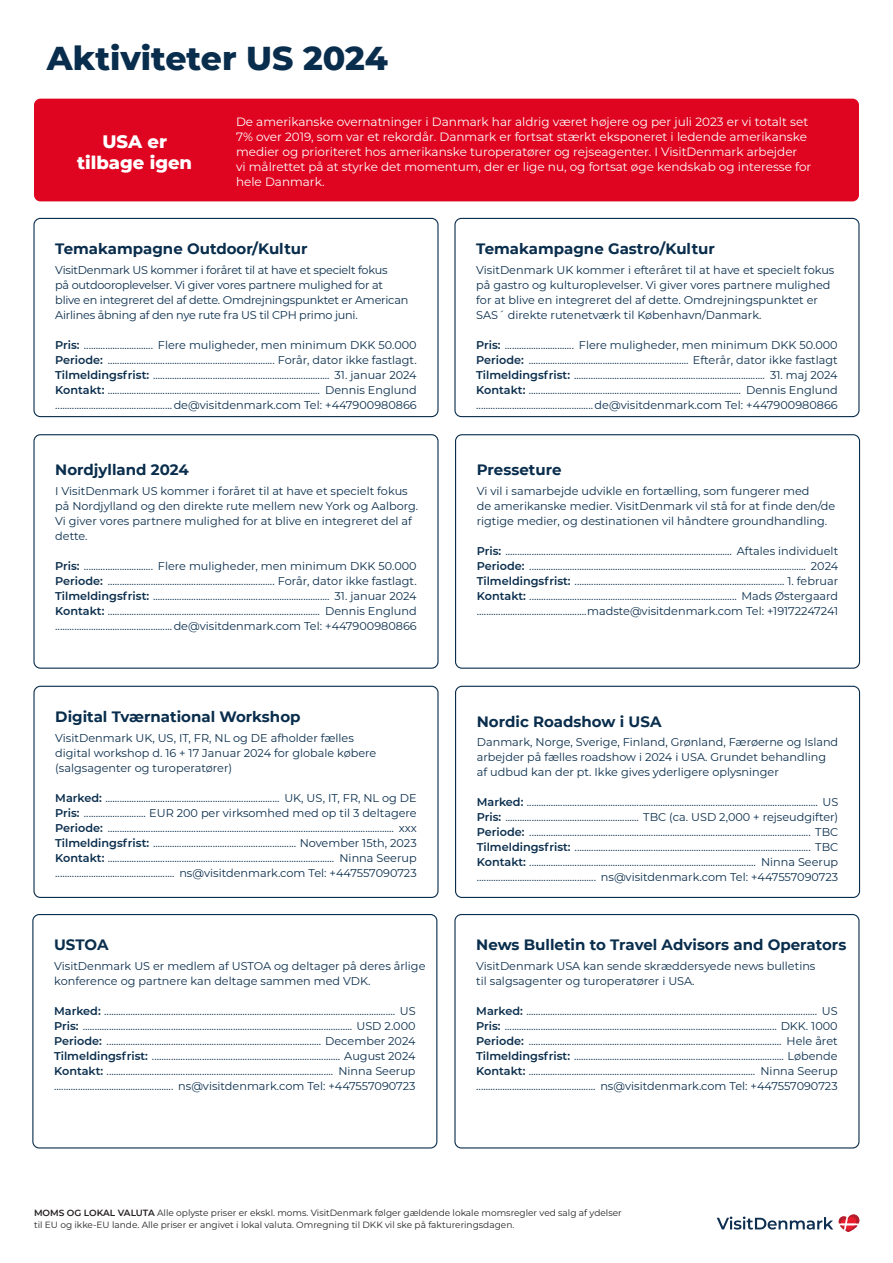
<style>
.page{position:relative;width:893px;height:1263px;background:#fff}
.page>*{position:absolute;margin:0;border:0;box-sizing:border-box;transform-origin:0 0}
.t1{font:800 33px "Visit Denmark";color:#092d4c}
.t2{font:800 18px/21px "Visit Denmark";color:#fff;text-align:center}
.t3{font:700 15px "Visit Denmark";color:#092d4c}
.t4{font:12px/15px "Visit Denmark";color:#fff}
.t5{font:11.25px/15px "Visit Denmark";color:#092d4c;text-align:justify}
.t6{font:11.25px/15px "Visit Denmark";letter-spacing:-.02em;color:#092d4c}
.t7{font:9px/12px "Visit Denmark";color:#231f20}
.s1{font-weight:600}
</style>
<div class="page">
<div style="left:33px;top:434px;width:406px;height:235px;border:1px solid #092d4c;border-radius:6px"></div>
<div style="left:455px;top:434px;width:405px;height:235px;border:1px solid #092d4c;border-radius:6px"></div>
<div style="left:455px;top:686px;width:405px;height:212px;border:1px solid #092d4c;border-radius:6px"></div>
<div style="left:33px;top:686px;width:406px;height:212px;border:1px solid #092d4c;border-radius:6px"></div>
<div style="left:32px;top:914px;width:405px;height:234px;border:1px solid #092d4c;border-radius:6px"></div>
<div style="left:454px;top:914px;width:405px;height:234px;border:1px solid #092d4c;border-radius:6px"></div>
<div style="left:34px;top:99px;width:825px;height:102px;background:#df041f;border-radius:6px"></div>
<svg style="left:717px;top:1214px;width:143px;height:18px"></svg>
<div style="left:33px;top:218px;width:406px;height:199px;border:1px solid #092d4c;border-radius:6px"></div>
<div style="left:454px;top:218px;width:405px;height:199px;border:1px solid #092d4c;border-radius:6px"></div>
<h1 class="t1" style="left:47px;top:37px;width:343px">Aktiviteter US 2024</h1>
<h2 class="t2" style="left:77px;top:131px;width:116px">USA er tilbage igen</h2>
<p class="t4" style="left:236px;top:114px;width:577px">De amerikanske overnatninger i Danmark har aldrig været højere og per juli 2023 er vi totalt set 7% over 2019, som var et rekordår. Danmark er fortsat stærkt eksponeret i ledende amerikanske medier og prioriteret hos amerikanske turoperatører og rejseagenter. I VisitDenmark arbejder<br>vi målrettet på at styrke det momentum, der er lige nu, og fortsat øge kendskab og interesse for hele Danmark.</p>
<h3 class="t3" style="left:55px;top:240px;width:254px">Temakampagne Outdoor/Kultur</h3>
<p class="t6" style="left:55px;top:262px;width:355px">VisitDenmark US kommer i foråret til at have et specielt fokus<br>på outdooroplevelser. Vi giver vores partnere mulighed for at blive en integreret del af dette. Omdrejningspunktet er American Airlines åbning af den nye rute fra US til CPH primo juni.</p>
<p class="t5" style="left:55px;top:337px;width:363px"><span class="s1">Pris:</span> ............................. Flere muligheder, men minimum DKK 50.000<br><span class="s1">Periode:</span> ...................................................................... Forår, dator ikke fastlagt.<br><span class="s1">Tilmeldingsfrist:</span> .......................................................................... 31. januar 2024<br><span class="s1">Kontakt:</span> ......................................................................................... Dennis Englund .................................................de@visitdenmark.com Tel: +447900980866</p>
<h3 class="t3" style="left:55px;top:460px;width:135px">Nordjylland 2024</h3>
<p class="t5" style="left:55px;top:483px;width:364px;text-align:left">I VisitDenmark US kommer i foråret til at have et specielt fokus på Nordjylland og den direkte rute mellem new York og Aalborg.<br>Vi giver vores partnere mulighed for at blive en integreret del af dette.</p>
<p class="t5" style="left:55px;top:558px;width:363px"><span class="s1">Pris:</span> ............................. Flere muligheder, men minimum DKK 50.000<br><span class="s1">Periode:</span> ...................................................................... Forår, dator ikke fastlagt.<br><span class="s1">Tilmeldingsfrist:</span> .......................................................................... 31. januar 2024<br><span class="s1">Kontakt:</span> ......................................................................................... Dennis Englund .................................................de@visitdenmark.com Tel: +447900980866</p>
<h3 class="t3" style="left:55px;top:707px;width:247px">Digital Tværnational Workshop</h3>
<p class="t5" style="left:55px;top:730px;width:323px;text-align:left">VisitDenmark UK, US, IT, FR, NL og DE afholder fælles digital workshop d. 16 + 17 Januar 2024 for globale købere (salgsagenter og turoperatører)</p>
<p class="t5" style="left:55px;top:790px;width:363px"><span class="s1">Marked:</span> ......................................................................... UK, US, IT, FR, NL og DE <span class="s1">Pris:</span> .......................... EUR 200 per virksomhed med op til 3 deltagere <span class="s1">Periode:</span> ........................................................................................................................ xxx <span class="s1">Tilmeldingsfrist:</span> ............................................................ November 15th, 2023<br><span class="s1">Kontakt:</span> ............................................................................................... Ninna Seerup .................................................. ns@visitdenmark.com Tel: +447557090723</p>
<h3 class="t3" style="left:54px;top:936px;width:56px">USTOA</h3>
<p class="t5" style="left:54px;top:958px;width:373px">VisitDenmark US er medlem af USTOA og deltager på deres årlige konference og partnere kan deltage sammen med VDK.</p>
<p class="t5" style="left:54px;top:1003px;width:363px"><span class="s1">Marked:</span> .......................................................................................................................... US <span class="s1">Pris:</span> ................................................................................................................. USD 2.000<br><span class="s1">Periode:</span> .......................................................................................... December 2024<br><span class="s1">Tilmeldingsfrist:</span> ............................................................................... August 2024<br><span class="s1">Kontakt:</span> ............................................................................................... Ninna Seerup .................................................. ns@visitdenmark.com Tel: +447557090723</p>
<h3 class="t3" style="left:476px;top:240px;width:240px">Temakampagne Gastro/Kultur</h3>
<p class="t5" style="left:476px;top:262px;width:360px;text-align:left">VisitDenmark UK kommer i efteråret til at have et specielt fokus på gastro og kulturoplevelser. Vi giver vores partnere mulighed for at blive en integreret del af dette. Omdrejningspunktet er SAS´ direkte rutenetværk til København/Danmark.</p>
<p class="t5" style="left:476px;top:337px;width:363px"><span class="s1">Pris:</span> ............................. Flere muligheder, men minimum DKK 50.000<br><span class="s1">Periode:</span> ................................................................... Efterår, dator ikke fastlagt <span class="s1">Tilmeldingsfrist:</span> ................................................................................ 31. maj 2024<br><span class="s1">Kontakt:</span> ......................................................................................... Dennis Englund .................................................de@visitdenmark.com Tel: +447900980866</p>
<h3 class="t3" style="left:477px;top:460px;width:86px">Presseture</h3>
<p class="t5" style="left:477px;top:483px;width:360px;text-align:left">Vi vil i samarbejde udvikle en fortælling, som fungerer med<br>de amerikanske medier. VisitDenmark vil stå for at finde den/de rigtige medier, og destinationen vil håndtere groundhandling.</p>
<p class="t5" style="left:477px;top:543px;width:363px"><span class="s1">Pris:</span> ............................................................................................... Aftales individuelt <span class="s1">Periode:</span> .................................................................................................................... 2024<br><span class="s1">Tilmeldingsfrist:</span> ........................................................................................ 1. februar <span class="s1">Kontakt:</span> ....................................................................................... Mads Østergaard ..............................................madste@visitdenmark.com Tel: +19172247241</p>
<h3 class="t3" style="left:477px;top:712px;width:186px">Nordic Roadshow i USA</h3>
<p class="t5" style="left:477px;top:734px;width:363px;text-align:left">Danmark, Norge, Sverige, Finland, Grønland, Færøerne og Island arbejder på fælles roadshow i 2024 i USA. Grundet behandling af udbud kan der pt. Ikke gives yderligere oplysninger</p>
<p class="t5" style="left:477px;top:794px;width:363px"><span class="s1">Marked:</span> .......................................................................................................................... US <span class="s1">Pris:</span> ........................................................ TBC (ca. USD 2,000 + rejseudgifter)<br><span class="s1">Periode:</span> ...................................................................................................................... TBC <span class="s1">Tilmeldingsfrist:</span> ................................................................................................... TBC <span class="s1">Kontakt:</span> ............................................................................................... Ninna Seerup .................................................. ns@visitdenmark.com Tel: +447557090723</p>
<h3 class="t3" style="left:476px;top:936px;width:372px">News Bulletin to Travel Advisors and Operators</h3>
<p class="t5" style="left:476px;top:958px;width:341px">VisitDenmark USA kan sende skræddersyede news bulletins til salgsagenter og turoperatører i USA.</p>
<p class="t5" style="left:476px;top:1003px;width:363px"><span class="s1">Marked:</span> .......................................................................................................................... US <span class="s1">Pris:</span> .................................................................................................................. DKK. 1000<br><span class="s1">Periode:</span> .......................................................................................................... Hele året <span class="s1">Tilmeldingsfrist:</span> ........................................................................................ Løbende <span class="s1">Kontakt:</span> ............................................................................................... Ninna Seerup .................................................. ns@visitdenmark.com Tel: +447557090723</p>
<p class="t7" style="left:34px;top:1206px;width:589px"><span class="s1">MOMS OG LOKAL VALUTA</span> Alle oplyste priser er ekskl. moms. VisitDenmark følger gældende lokale momsregler ved salg af ydelser til EU og ikke-EU lande. Alle priser er angivet i lokal valuta. Omregning til DKK vil ske på faktureringsdagen.</p>
</div>
